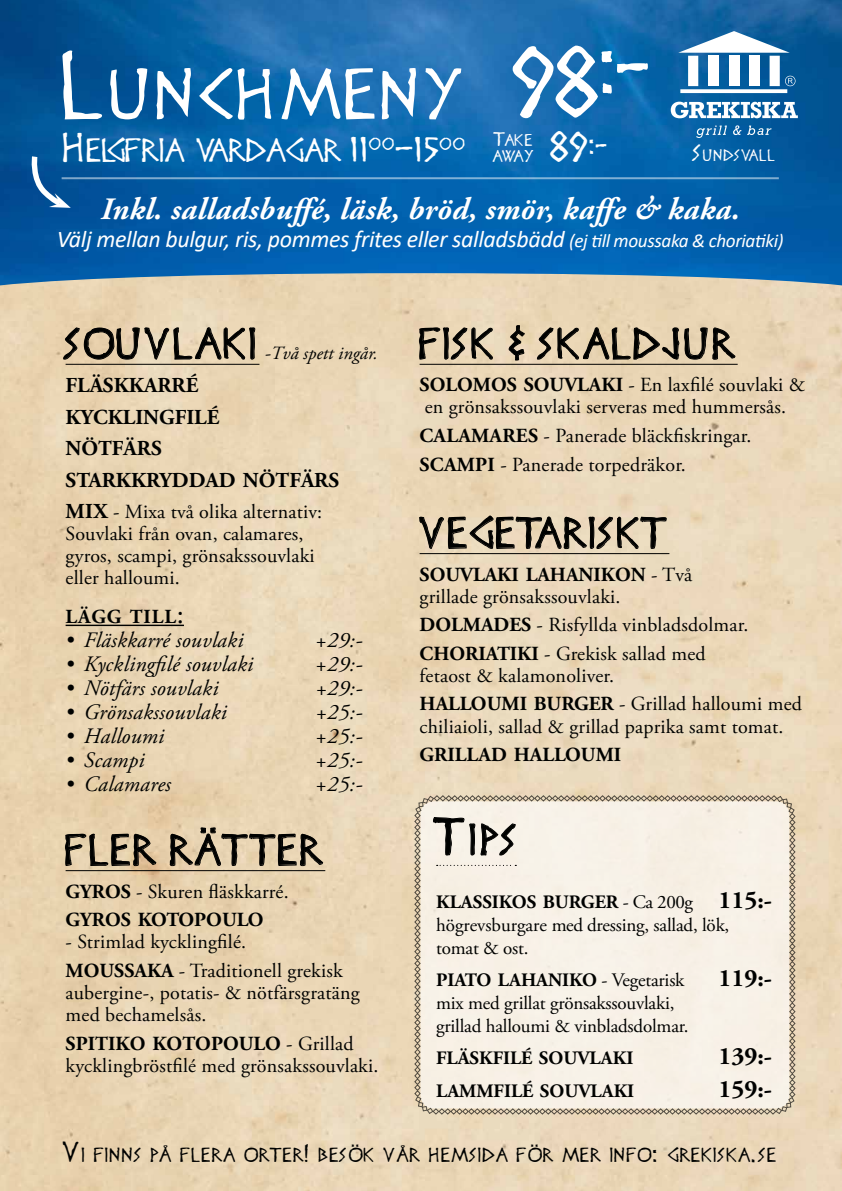
<style>
.page{position:relative;width:842px;height:1191px;background:#fff}
.page>*{position:absolute;margin:0;border:0;box-sizing:border-box;transform-origin:0 0}
.t1{font:90px "Disney Heroic";color:#fff}
.t2{font:64px "Disney Heroic";color:#fff}
.t3{font:39px "Disney Heroic";color:#000100}
.t4{font:38.8px "Disney Heroic";color:#000100}
.t5{font:38.1px "Disney Heroic";color:#fff}
.t6{font:italic 700 31.1px "Adobe Garamond Pro";letter-spacing:.015em;color:#fff}
.t7{font:29.8px "Disney Heroic";letter-spacing:-.055em;color:#fff}
.t8{font:700 25px "Adobe Garamond Pro";color:#000100}
.t9{font:italic 24px "Calibri";letter-spacing:-.015em;color:#fff}
.t10{font:italic 22px "Adobe Garamond Pro";letter-spacing:.01em;color:#000100}
.t11{font:700 21.3px/31.4px "Adobe Garamond Pro";color:#000100}
.t12{font:20px/22px "Adobe Garamond Pro";letter-spacing:.01em;color:#000100}
.t13{font:700 20px/28.6px "Adobe Garamond Pro";color:#000100}
.t14{font:700 19.9px "Adobe Garamond Pro";letter-spacing:.045em;color:#000100}
.t15{font:19px/22.8px "Adobe Garamond Pro";letter-spacing:-.01em;color:#000100}
.t16{font:700 18.9px "Adobe Garamond Pro";color:#000100}
.t17{font:italic 18.6px "Adobe Garamond Pro";color:#000100}
.t18{font:18px "Disney Heroic";color:#000100}
.t19{font:15.1px/16px "Disney Heroic";letter-spacing:-.055em;color:#fff}
.t20{font:14.7px "Disney Heroic";color:#fff}
.s1{font-size:17.5px}
.s2{font-size:30.7px}
.s3{font-size:86px}
.s4{font-size:37px}
.s5{font-size:31px}
.s6{font-size:33.6px}
.s7{font-size:19.2px}
.s8{font-size:21px}
.s9{font-family:"Disney Heroic";font-style:normal;font-size:39px}
.s10{font-weight:700;font-size:21.3px}
.s11{font-weight:400;font-size:28.4px}
.s12{font-weight:400}
.s13{font-weight:700}
.s14{font-size:46.8px}
.s15{font-weight:400;font-size:19px}
.s16{font-size:25px}
.s17{color:#000101}
.s18{font-size:25.8px}
.s19{font-size:20.6px}
</style>
<div class="page">
<img style="left:0;top:285px;width:842px;height:906px">
<img style="left:0;top:0;width:842px;height:285px">
<svg style="left:678px;top:31px;width:112px;height:22px"></svg>
<div style="left:688px;top:56px;width:10px;height:30px;background:#fff"></div>
<div style="left:708px;top:56px;width:11px;height:30px;background:#fff"></div>
<div style="left:729px;top:56px;width:10px;height:30px;background:#fff"></div>
<div style="left:749px;top:56px;width:10px;height:30px;background:#fff"></div>
<div style="left:770px;top:56px;width:10px;height:30px;background:#fff"></div>
<svg style="left:680px;top:89px;width:107px;height:4px"></svg>
<svg style="left:785px;top:76px;width:10px;height:10px"></svg>
<svg style="left:671px;top:102px;width:127px;height:16px"></svg>
<svg style="left:696px;top:125px;width:31px;height:12px"></svg>
<svg style="left:733px;top:125px;width:8px;height:10px"></svg>
<svg style="left:747px;top:126px;width:24px;height:9px"></svg>
<svg style="left:29px;top:151px;width:42px;height:58px;background:#296ba6"></svg>
<hr style="left:66px;top:364px;width:193px;height:1px;background:#000100">
<hr style="left:66px;top:624px;width:118px;height:2px;background:#000100">
<hr style="left:66px;top:870px;width:259px;height:1px;background:#000100">
<svg style="left:64px;top:328px;width:75px;height:31px;background:#c0ac8f"></svg>
<svg style="left:145px;top:324px;width:110px;height:35px;background:#c8b99e"></svg>
<svg style="left:65px;top:830px;width:91px;height:35px;background:#c3b091"></svg>
<svg style="left:170px;top:827px;width:153px;height:38px;background:#c8b699"></svg>
<hr style="left:420px;top:364px;width:318px;height:1px;background:#000100">
<hr style="left:420px;top:553px;width:249px;height:1px;background:#000100">
<svg style="left:419px;top:328px;width:74px;height:31px;background:#beae94"></svg>
<svg style="left:509px;top:325px;width:15px;height:35px"></svg>
<svg style="left:537px;top:324px;width:170px;height:35px;background:#c7b699"></svg>
<svg style="left:713px;top:328px;width:22px;height:31px"></svg>
<svg style="left:419px;top:516px;width:247px;height:33px;background:#c4b59d"></svg>
<svg style="left:414px;top:795px;width:382px;height:319px;background:#f1eadf"></svg>
<hr style="left:62px;top:177px;width:717px;height:2px;background:#fff">
<h1 class="t1" style="left:512px;top:20px;width:143px">98:-</h1>
<p class="t19" style="left:493px;top:132px;width:44px"><span class="s1">T</span>AKE<br>AWAY</p>
<h3 class="t5" style="left:550px;top:124px;width:60px">89<sup>:</sup><span class="s2">-</span></h3>
<h2 class="t2" style="left:62px;top:55px;width:408px"><span class="s3">L</span>UNCHMENY</h2>
<h3 class="t7" style="left:63px;top:132px;width:405px"><span class="s4">H</span> ELGFRIA VARDAGAR <span class="s5">11</span><sup>00</sup><span class="s6">-</span><span class="s5">15</span><sup>00</sup></h3>
<h3 class="t6" style="left:101px;top:191px;width:641px">Inkl. salladsbuffé, läsk, bröd, smör, kaffe &amp; kaka.</h3>
<p class="t9" style="left:57px;top:222px;width:728px">Välj mellan bulgur, ris, pommes frites eller salladsbädd <span class="s7">(ej till moussaka &amp; choriatiki)</span></p>
<p class="t20" style="left:693px;top:146px;width:84px"><span class="s8">S</span>UNDSVALL</p>
<p class="t17" style="left:66px;top:342px;width:314px"><span class="s9">SOUVLAKI</span> -Två spett ingår.</p>
<p class="t11" style="left:66px;top:370px;width:275px">FLÄSKKARRÉ<br>KYCKLINGFILÉ<br>NÖTFÄRS<br>STARKKRYDDAD NÖTFÄRS</p>
<p class="t12" style="left:66px;top:501px;width:258px"><span class="s10">MIX</span> - Mixa två olika alternativ:<br>Souvlaki från ovan, calamares, gyros, scampi, grönsakssouvlaki eller halloumi.</p>
<p class="t14" style="left:66px;top:604px;width:120px">LÄGG TILL<span class="s11">:</span></p>
<p class="t10" style="left:66px;top:626px;width:179px">• Fläskkarré souvlaki</p>
<p class="t10" style="left:315px;top:626px;width:49px">+29:-</p>
<p class="t10" style="left:66px;top:650px;width:189px">• Kycklingfilé souvlaki</p>
<p class="t10" style="left:315px;top:650px;width:49px">+29:-</p>
<p class="t10" style="left:66px;top:674px;width:154px">• Nötfärs souvlaki</p>
<p class="t10" style="left:315px;top:674px;width:49px">+29:-</p>
<p class="t10" style="left:66px;top:698px;width:163px">• Grönsakssouvlaki</p>
<p class="t10" style="left:315px;top:698px;width:49px">+25:-</p>
<p class="t10" style="left:66px;top:722px;width:100px">• Halloumi</p>
<p class="t10" style="left:315px;top:722px;width:49px">+25:-</p>
<p class="t10" style="left:66px;top:746px;width:81px">• Scampi</p>
<p class="t10" style="left:315px;top:746px;width:49px">+25:-</p>
<p class="t10" style="left:66px;top:770px;width:107px">• Calamares</p>
<p class="t10" style="left:315px;top:770px;width:49px">+25:-</p>
<h3 class="t3" style="left:66px;top:826px;width:261px">FLER RÄTTER</h3>
<p class="t13" style="left:66px;top:877px;width:225px">GYROS <span class="s12">- Skuren fläskkarré.<br></span>GYROS KOTOPOULO</p>
<p class="t12" style="left:66px;top:928px;width:279px;line-height:28.6px">- Strimlad kycklingfilé.<br><span class="s13">MOUSSAKA</span> - Traditionell grekisk</p>
<p class="t12" style="left:66px;top:982px;width:296px">aubergine-, potatis- &amp; nötfärsgratäng med bechamelsås.</p>
<p class="t12" style="left:66px;top:1033px;width:314px"><span class="s13">SPITIKO KOTOPOULO</span> - Grillad kycklingbröstfilé med grönsakssouvlaki.</p>
<h3 class="t3" style="left:420px;top:320px;width:320px">FISK &amp; SKALDJUR</h3>
<p class="t12" style="left:420px;top:375px;width:387px"><span class="s13">SOLOMOS SOUVLAKI</span> - En laxfilé souvlaki &amp; en grönsakssouvlaki serveras med hummersås.</p>
<p class="t12" style="left:420px;top:422px;width:333px;line-height:28.6px"><span class="s13">CALAMARES</span> - Panerade bläckfiskringar.<br><span class="s13">SCAMPI</span> - Panerade torpedräkor.</p>
<h3 class="t3" style="left:420px;top:509px;width:251px">VEGETARISKT</h3>
<p class="t12" style="left:420px;top:564px;width:274px"><span class="s13">SOUVLAKI LAHANIKON</span> - Två grillade grönsakssouvlaki.</p>
<p class="t12" style="left:420px;top:611px;width:330px;line-height:28.6px"><span class="s13">DOLMADES</span> - Risfyllda vinbladsdolmar.<br><span class="s13">CHORIATIKI</span> - Grekisk sallad med</p>
<p class="t12" style="left:420px;top:662px;width:384px;line-height:28.6px">fetaost &amp; kalamonoliver.<br><span class="s13">HALLOUMI BURGER</span> - Grillad halloumi med</p>
<p class="t12" style="left:420px;top:716px;width:365px">chiliaioli, sallad &amp; grillad paprika samt tomat.</p>
<p class="t13" style="left:420px;top:741px;width:203px">GRILLAD HALLOUMI</p>
<h3 class="t4" style="left:436px;top:815px;width:86px"><span class="s14">T</span>IPS</h3>
<p class="t16" style="left:436px;top:891px;width:338px">KLASSIKOS BURGER <span class="s15">- Ca 200g</span> <span class="s16">115:-</span></p>
<p class="t15" style="left:436px;top:914px;width:295px"><span class="s17">högrevsburgare</span> med dressing, sallad, lök, tomat &amp; ost.</p>
<p class="t16" style="left:436px;top:969px;width:250px">PIATO LAHANIKO <span class="s15">- Vegetarisk</span></p>
<p class="t8" style="left:718px;top:963px;width:55px">119:-</p>
<p class="t15" style="left:436px;top:992px;width:254px">mix med grillat grönsakssouvlaki, grillad halloumi &amp; vinbladsdolmar.</p>
<p class="t16" style="left:436px;top:1047px;width:199px">FLÄSKFILÉ SOUVLAKI</p>
<p class="t8" style="left:718px;top:1041px;width:55px">139:-</p>
<p class="t16" style="left:436px;top:1079px;width:200px">LAMMFILÉ SOUVLAKI</p>
<p class="t8" style="left:718px;top:1074px;width:55px">159:-</p>
<p class="t18" style="left:63px;top:1143px;width:716px"><span class="s18">V</span>I FINNS PÅ FLERA ORTER<span class="s19">!</span> BESÖK VÅR HEMSIDA FÖR MER INFO<span class="s18">:</span> GREKISKA<span class="s18">.</span>SE</p>
</div>
